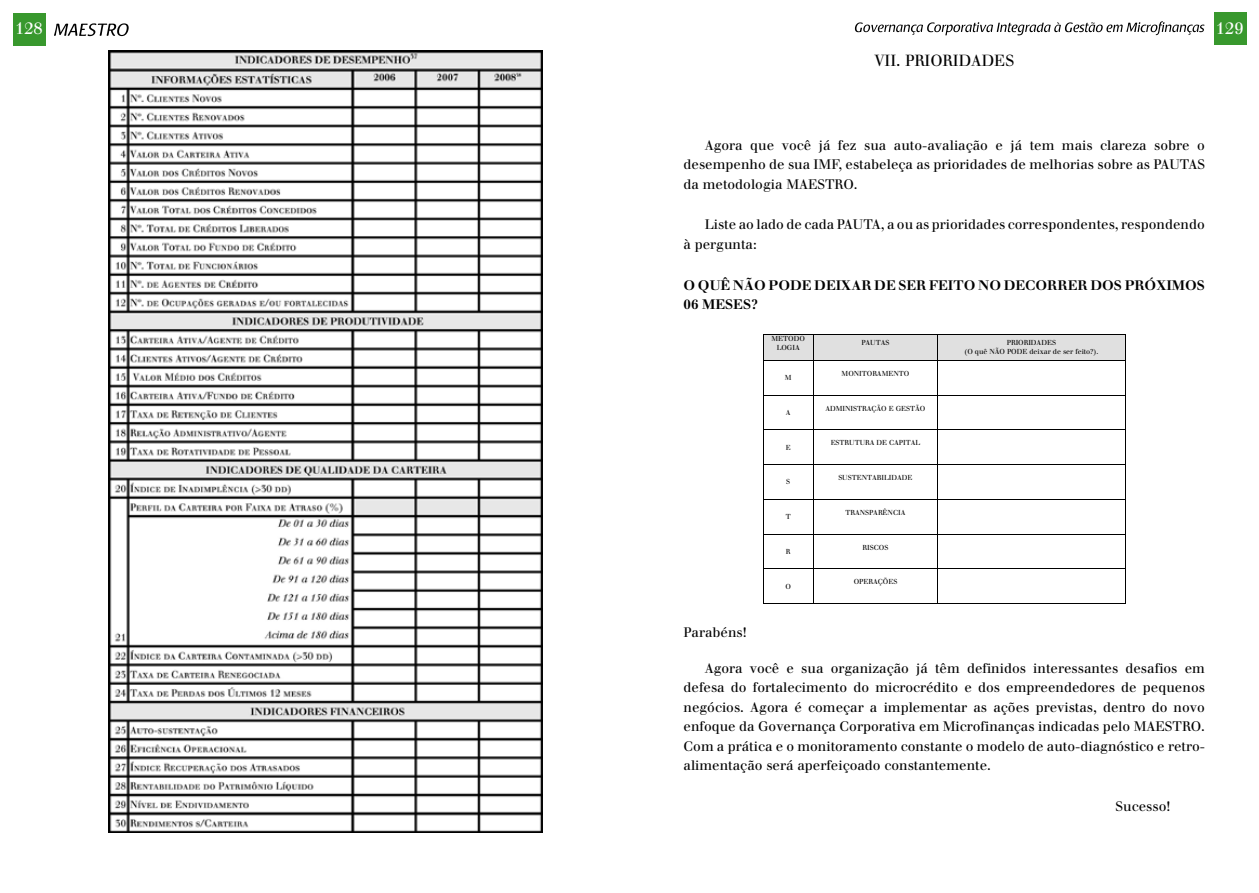
<style>
.page{position:relative;width:1259px;height:893px;background:#fff}
.page>*{position:absolute;margin:0;border:0;box-sizing:border-box;transform-origin:0 0}
.t1{font:16.5px "Justus";color:#fff}
.t2{font:15.75px "Justus";color:#000}
.t3{font:13.5px/19.5px "Justus";color:#000;text-align:justify}
.t4{font:700 13.5px/19.5px "Justus";color:#000}
.t5{font:7.05px/8.6px "Justus";color:#000;text-align:center}
</style>
<div class="page">
<div style="left:13px;top:13px;width:33px;height:33px;background:#38982d"></div>
<svg style="left:54px;top:23px;width:75px;height:13px"></svg>
<div style="left:1214px;top:13px;width:32px;height:32px;background:#38982d"></div>
<svg style="left:855px;top:21px;width:349px;height:14px"></svg>
<img style="left:109px;top:51px;width:433px;height:781px">
<div style="left:763px;top:334px;width:50px;height:26px;background:#e0e0e0"></div>
<div style="left:813px;top:334px;width:124px;height:26px;background:#e0e0e0"></div>
<div style="left:938px;top:334px;width:186px;height:26px;background:#e0e0e0"></div>
<hr style="left:763px;top:334px;width:362px;height:1px;background:#000">
<svg style="left:763px;top:335px;width:1px;height:25px"></svg>
<svg style="left:813px;top:335px;width:1px;height:25px"></svg>
<svg style="left:937px;top:335px;width:1px;height:25px"></svg>
<svg style="left:1124px;top:335px;width:1px;height:25px"></svg>
<hr style="left:763px;top:360px;width:362px;height:1px;background:#000">
<hr style="left:763px;top:361px;width:1px;height:34px;background:#000">
<hr style="left:813px;top:361px;width:1px;height:34px;background:#000">
<hr style="left:937px;top:361px;width:1px;height:34px;background:#000">
<hr style="left:1124px;top:361px;width:1px;height:34px;background:#000">
<hr style="left:763px;top:395px;width:362px;height:1px;background:#000">
<hr style="left:763px;top:395px;width:1px;height:35px;background:#000">
<hr style="left:813px;top:395px;width:1px;height:35px;background:#000">
<hr style="left:937px;top:395px;width:1px;height:35px;background:#000">
<hr style="left:1124px;top:395px;width:1px;height:35px;background:#000">
<hr style="left:763px;top:430px;width:362px;height:1px;background:#000">
<hr style="left:763px;top:430px;width:1px;height:34px;background:#000">
<hr style="left:813px;top:430px;width:1px;height:34px;background:#000">
<hr style="left:937px;top:430px;width:1px;height:34px;background:#000">
<hr style="left:1124px;top:430px;width:1px;height:34px;background:#000">
<hr style="left:763px;top:464px;width:362px;height:1px;background:#000">
<hr style="left:763px;top:465px;width:1px;height:34px;background:#000">
<hr style="left:813px;top:465px;width:1px;height:34px;background:#000">
<hr style="left:937px;top:465px;width:1px;height:34px;background:#000">
<hr style="left:1124px;top:465px;width:1px;height:34px;background:#000">
<hr style="left:763px;top:499px;width:362px;height:1px;background:#000">
<hr style="left:763px;top:500px;width:1px;height:34px;background:#000">
<hr style="left:813px;top:500px;width:1px;height:34px;background:#000">
<hr style="left:937px;top:500px;width:1px;height:34px;background:#000">
<hr style="left:1124px;top:500px;width:1px;height:34px;background:#000">
<hr style="left:763px;top:534px;width:362px;height:1px;background:#000">
<hr style="left:763px;top:534px;width:1px;height:35px;background:#000">
<hr style="left:813px;top:534px;width:1px;height:35px;background:#000">
<hr style="left:937px;top:534px;width:1px;height:35px;background:#000">
<hr style="left:1124px;top:534px;width:1px;height:35px;background:#000">
<hr style="left:763px;top:569px;width:362px;height:1px;background:#000">
<hr style="left:763px;top:569px;width:1px;height:35px;background:#000">
<hr style="left:763px;top:604px;width:50px;height:1px;background:#000">
<hr style="left:813px;top:569px;width:1px;height:35px;background:#000">
<hr style="left:813px;top:604px;width:124px;height:1px;background:#000">
<hr style="left:937px;top:569px;width:1px;height:35px;background:#000">
<hr style="left:938px;top:604px;width:186px;height:1px;background:#000">
<hr style="left:1124px;top:569px;width:1px;height:35px;background:#000">
<p class="t1" style="left:15px;top:19px;width:29px">128</p>
<p class="t1" style="left:1216px;top:19px;width:29px">129</p>
<p class="t2" style="left:874px;top:51px;width:141px">VII. PRIORIDADES</p>
<p class="t3" style="left:683px;top:135px;width:523px;text-indent:21px">Agora que você já fez sua auto-avaliação e já tem mais clareza sobre o desempenho de sua IMF, estabeleça as prioridades de melhorias sobre as PAUTAS da metodologia MAESTRO.</p>
<p class="t3" style="left:683px;top:215px;width:523px;text-indent:21px">Liste ao lado de cada PAUTA, a ou as prioridades correspondentes, respondendo à pergunta:</p>
<p class="t4" style="left:683px;top:275px;width:523px">O QUÊ NÃO PODE DEIXAR DE SER FEITO NO DECORRER DOS PRÓXIMOS<br>06 MESES?</p>
<p class="t5" style="left:771px;top:334px;width:35px">METODO<br>LOGIA</p>
<p class="t5" style="left:861px;top:339px;width:30px">PAUTAS</p>
<p class="t5" style="left:964px;top:339px;width:135px">PRIORIDADES<br>(O quê NÃO PODE deixar de ser feito?).</p>
<p class="t5" style="left:785px;top:373px;width:8px">M</p>
<p class="t5" style="left:841px;top:369px;width:69px">MONITORAMENTO</p>
<p class="t5" style="left:786px;top:408px;width:6px">A</p>
<p class="t5" style="left:825px;top:404px;width:101px">ADMINISTRAÇÃO E GESTÃO</p>
<p class="t5" style="left:786px;top:443px;width:6px">E</p>
<p class="t5" style="left:830px;top:439px;width:91px">ESTRUTURA DE CAPITAL</p>
<p class="t5" style="left:786px;top:478px;width:5px">S</p>
<p class="t5" style="left:838px;top:473px;width:76px">SUSTENTABILIDADE</p>
<p class="t5" style="left:786px;top:513px;width:6px">T</p>
<p class="t5" style="left:845px;top:508px;width:61px">TRANSPARÊNCIA</p>
<p class="t5" style="left:786px;top:547px;width:6px">R</p>
<p class="t5" style="left:862px;top:543px;width:27px">RISCOS</p>
<p class="t5" style="left:785px;top:582px;width:7px">O</p>
<p class="t5" style="left:853px;top:578px;width:45px">OPERAÇÕES</p>
<p class="t3" style="left:683px;top:623px;width:65px">Parabéns!</p>
<p class="t3" style="left:683px;top:658px;width:523px;text-indent:21px">Agora você e sua organização já têm definidos interessantes desafios em defesa do fortalecimento do microcrédito e dos empreendedores de pequenos negócios. Agora é começar a implementar as ações previstas, dentro do novo enfoque da Governança Corporativa em Microfinanças indicadas pelo MAESTRO.<br>Com a prática e o monitoramento constante o modelo de auto-diagnóstico e retro&shy;alimentação será aperfeiçoado constantemente.</p>
<p class="t3" style="left:1115px;top:797px;width:56px">Sucesso!</p>
</div>
